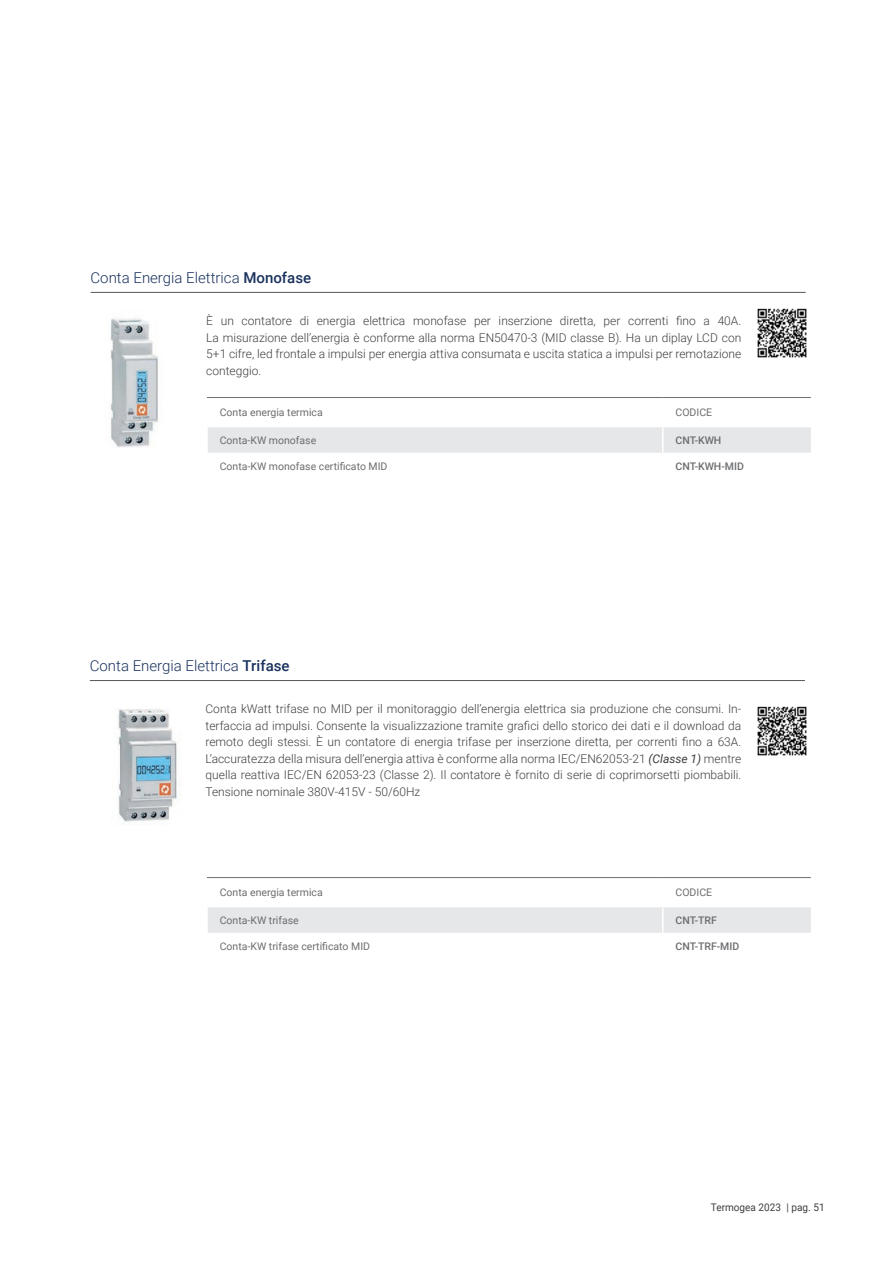
<style>
.page{position:relative;width:893px;height:1263px;background:#fff}
.page>*{position:absolute;margin:0;border:0;box-sizing:border-box;transform-origin:0 0}
.t1{font:300 15px "Roboto";color:#1a325e}
.t2{font:300 12px/16.5px "Roboto";color:#3e3e3f;text-align:justify}
.t3{font:10.5px "Roboto";color:#6c6d70}
.t4{font:500 10.5px "Roboto";color:#6c6d70}
.t5{font:10.5px "Roboto";color:#3e3e3f;scale:.95 1}
.s1{font-weight:500}
.s2{font-weight:400;font-style:italic}
</style>
<div class="page">
<img style="left:110px;top:318px;width:48px;height:130px">
<img style="left:117px;top:709px;width:64px;height:113px">
<hr style="left:91px;top:292px;width:715px;height:1px;background:#565757">
<hr style="left:90px;top:680px;width:715px;height:1px;background:#565757">
<svg style="left:207px;top:397px;width:604px;height:56px"></svg>
<svg style="left:207px;top:877px;width:604px;height:56px"></svg>
<img style="left:757px;top:308px;width:50px;height:50px">
<img style="left:757px;top:706px;width:50px;height:50px">
<p class="t1" style="left:91px;top:267px;width:222px">Conta Energia Elettrica <span class="s1">Monofase</span></p>
<p class="t2" style="left:206px;top:312px;width:537px">È un contatore di energia elettrica monofase per inserzione diretta, per correnti fino a 40A.<br>La misurazione dell’energia è conforme alla norma EN50470-3 (MID classe B). Ha un diplay LCD con 5+1 cifre, led frontale a impulsi per energia attiva consumata e uscita statica a impulsi per remotazione conteggio.</p>
<p class="t3" style="left:220px;top:405px;width:104px">Conta energia termica</p>
<p class="t3" style="left:675px;top:405px;width:38px">CODICE</p>
<p class="t3" style="left:220px;top:433px;width:98px">Conta-KW monofase</p>
<p class="t4" style="left:675px;top:433px;width:47px">CNT-KWH</p>
<p class="t3" style="left:220px;top:458px;width:169px">Conta-KW monofase certificato MID</p>
<p class="t4" style="left:675px;top:458px;width:70px">CNT-KWH-MID</p>
<p class="t1" style="left:90px;top:655px;width:201px">Conta Energia Elettrica <span class="s1">Trifase</span></p>
<p class="t2" style="left:205px;top:700px;width:537px">Conta kWatt trifase no MID per il monitoraggio dell’energia elettrica sia produzione che consumi. In&shy;terfaccia ad impulsi. Consente la visualizzazione tramite grafici dello storico dei dati e il download da remoto degli stessi. È un contatore di energia trifase per inserzione diretta, per correnti fino a 63A.<br>L’accuratezza della misura dell’energia attiva è conforme alla norma IEC/EN62053-21 <span class="s2">(Classe 1)</span> mentre quella reattiva IEC/EN 62053-23 (Classe 2). Il contatore è fornito di serie di coprimorsetti piombabili.<br>Tensione nominale 380V-415V - 50/60Hz</p>
<p class="t3" style="left:220px;top:885px;width:104px">Conta energia termica</p>
<p class="t3" style="left:675px;top:885px;width:38px">CODICE</p>
<p class="t3" style="left:220px;top:913px;width:81px">Conta-KW trifase</p>
<p class="t4" style="left:675px;top:913px;width:43px">CNT-TRF</p>
<p class="t3" style="left:220px;top:938px;width:152px">Conta-KW trifase certificato MID</p>
<p class="t4" style="left:675px;top:938px;width:65px">CNT-TRF-MID</p>
<p class="t5" style="left:711px;top:1200px;width:121px">Termogea 2023 | pag. 51</p>
</div>
